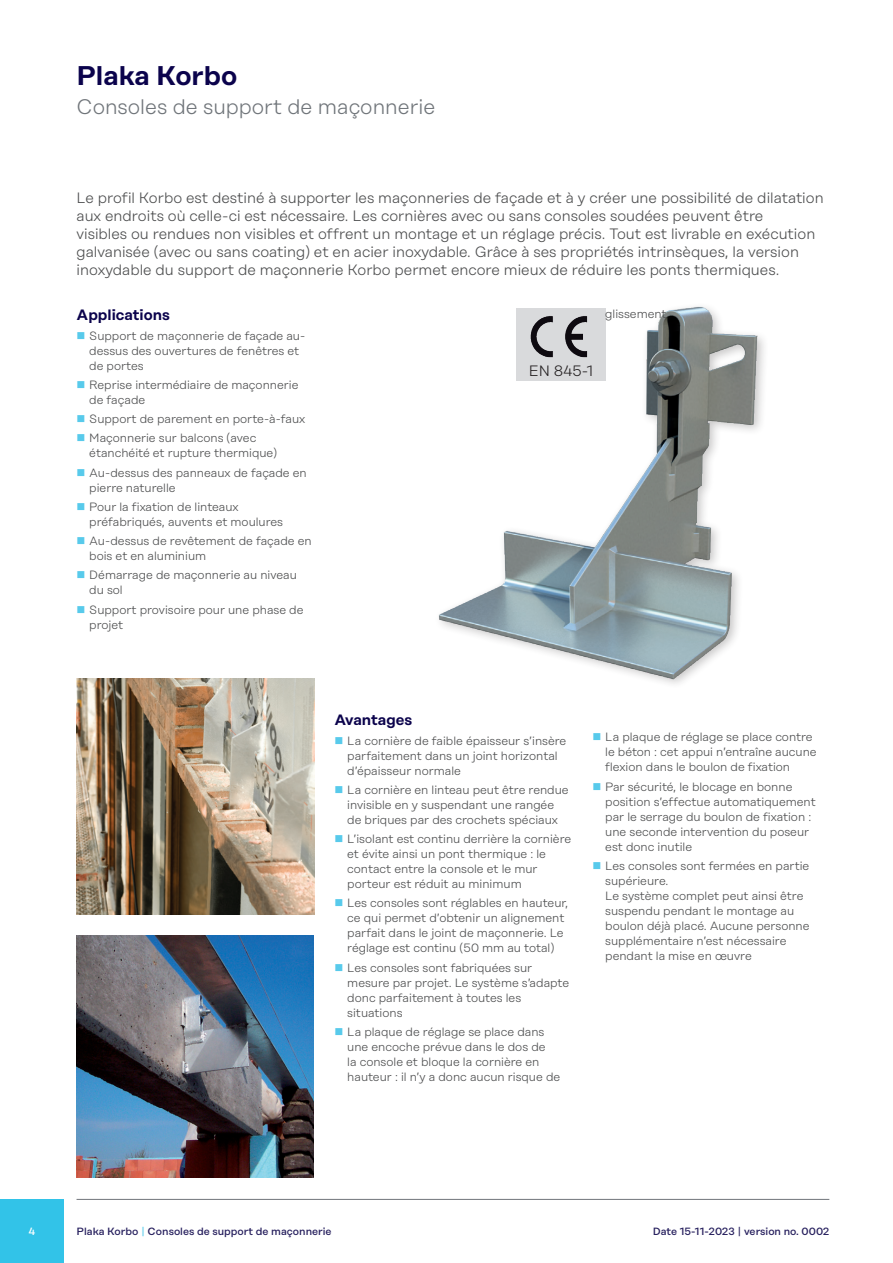
<style>
.page{position:relative;width:893px;height:1263px;background:#fff}
.page>*{position:absolute;margin:0;border:0;box-sizing:border-box;transform-origin:0 0}
.t1{font:600 27px "Rational Display";color:#0b034c}
.t2{font:300 21px "Rational Display";color:#70757a}
.t3{font:300 15px/18px "Rational Display";color:#4b4c4d}
.t4{font:600 15px "Rational Display";color:#0b034c}
.t5{font:300 15px "Rational Display";color:#231f20}
.t6{font:300 12px/15px "Rational Display";color:#4b4c4d}
.t7{font:500 10.5px "Rational Display";color:#27205e}
.t8{font:500 10.5px "Rational Display";color:#fff}
.s1{color:#58caeb}
</style>
<div class="page">
<hr style="left:77px;top:1199px;width:752px;height:1px;background:#70757a">
<div style="left:0;top:1199px;width:64px;height:64px;background:#32c3e8"></div>
<img style="left:77px;top:679px;width:238px;height:235px">
<img style="left:77px;top:935px;width:236px;height:243px">
<img style="left:438px;top:306px;width:326px;height:378px">
<div style="left:516px;top:308px;width:89px;height:73px;background:#d9dadc"></div>
<img style="left:530px;top:316px;width:58px;height:42px">
<h1 class="t1" style="left:77px;top:60px;width:162px">Plaka Korbo</h1>
<h2 class="t2" style="left:77px;top:95px;width:360px">Consoles de support de maçonnerie</h2>
<p class="t3" style="left:77px;top:189px;width:749px">Le profil Korbo est destiné à supporter les maçonneries de façade et à y créer une possibilité de dilatation aux endroits où celle-ci est nécessaire. Les cornières avec ou sans consoles soudées peuvent être<br>visibles ou rendues non visibles et offrent un montage et un réglage précis. Tout est livrable en exécution galvanisée (avec ou sans coating) et en acier inoxydable. Grâce à ses propriétés intrinsèques, la version inoxydable du support de maçonnerie Korbo permet encore mieux de réduire les ponts thermiques.</p>
<p class="t4" style="left:77px;top:306px;width:95px">Applications</p>
<p class="t6" style="left:89px;top:328px;width:217px;text-indent:-13px"><span class="s1">■</span> Support de maçonnerie de façade au&shy;dessus des ouvertures de fenêtres et de portes</p>
<p class="t6" style="left:89px;top:377px;width:211px;text-indent:-13px"><span class="s1">■</span> Reprise intermédiaire de maçonnerie de façade</p>
<p class="t6" style="left:77px;top:411px;width:230px"><span class="s1">■</span> Support de parement en porte-à-faux</p>
<p class="t6" style="left:89px;top:431px;width:189px;text-indent:-13px"><span class="s1">■</span> Maçonnerie sur balcons (avec étanchéité et rupture thermique)</p>
<p class="t6" style="left:89px;top:465px;width:219px;text-indent:-13px"><span class="s1">■</span> Au-dessus des panneaux de façade en pierre naturelle</p>
<p class="t6" style="left:89px;top:499px;width:195px;text-indent:-13px"><span class="s1">■</span> Pour la fixation de linteaux préfabriqués, auvents et moulures</p>
<p class="t6" style="left:89px;top:533px;width:224px;text-indent:-13px"><span class="s1">■</span> Au-dessus de revêtement de façade en bois et en aluminium</p>
<p class="t6" style="left:89px;top:568px;width:209px;text-indent:-13px"><span class="s1">■</span> Démarrage de maçonnerie au niveau du sol</p>
<p class="t6" style="left:89px;top:602px;width:216px;text-indent:-13px"><span class="s1">■</span> Support provisoire pour une phase de projet</p>
<p class="t6" style="left:605px;top:306px;width:63px">glissement</p>
<p class="t5" style="left:529px;top:362px;width:66px">EN 845-1</p>
<p class="t4" style="left:334px;top:711px;width:79px">Avantages</p>
<p class="t6" style="left:347px;top:733px;width:221px;text-indent:-13px"><span class="s1">■</span> La cornière de faible épaisseur s’insère parfaitement dans un joint horizontal d’épaisseur normale</p>
<p class="t6" style="left:334px;top:782px;width:236px;text-align:center"><span class="s1">■</span> La cornière en linteau peut être rendue invisible en y suspendant une rangée<br>de briques par des crochets spéciaux</p>
<p class="t6" style="left:347px;top:831px;width:225px;text-indent:-13px"><span class="s1">■</span> L’isolant est continu derrière la cornière et évite ainsi un pont thermique : le contact entre la console et le mur porteur est réduit au minimum</p>
<p class="t6" style="left:347px;top:895px;width:223px;text-indent:-13px"><span class="s1">■</span> Les consoles sont réglables en hauteur, ce qui permet d’obtenir un alignement parfait dans le joint de maçonnerie. Le réglage est continu (50 mm au total)</p>
<p class="t6" style="left:347px;top:960px;width:223px;text-indent:-13px"><span class="s1">■</span> Les consoles sont fabriquées sur mesure par projet. Le système s’adapte donc parfaitement à toutes les situations</p>
<p class="t6" style="left:347px;top:1024px;width:214px;text-indent:-13px"><span class="s1">■</span> La plaque de réglage se place dans une encoche prévue dans le dos de<br>la console et bloque la cornière en hauteur : il n’y a donc aucun risque de</p>
<p class="t6" style="left:605px;top:730px;width:213px;text-indent:-13px"><span class="s1">■</span> La plaque de réglage se place contre le béton : cet appui n’entraîne aucune flexion dans le boulon de fixation</p>
<p class="t6" style="left:605px;top:779px;width:212px;text-indent:-13px"><span class="s1">■</span> Par sécurité, le blocage en bonne position s’effectue automatiquement par le serrage du boulon de fixation : une seconde intervention du poseur est donc inutile</p>
<p class="t6" style="left:605px;top:858px;width:206px;text-indent:-13px"><span class="s1">■</span> Les consoles sont fermées en partie supérieure.<br>Le système complet peut ainsi être suspendu pendant le montage au boulon déjà placé. Aucune personne supplémentaire n’est nécessaire pendant la mise en œuvre</p>
<p class="t8" style="left:28px;top:1225px;width:8px">4</p>
<p class="t7" style="left:77px;top:1225px;width:257px">Plaka Korbo <span class="s1">|</span> Consoles de support de maçonnerie</p>
<p class="t7" style="left:653px;top:1225px;width:178px">Date 15-11-2023 | version no. 0002</p>
</div>
